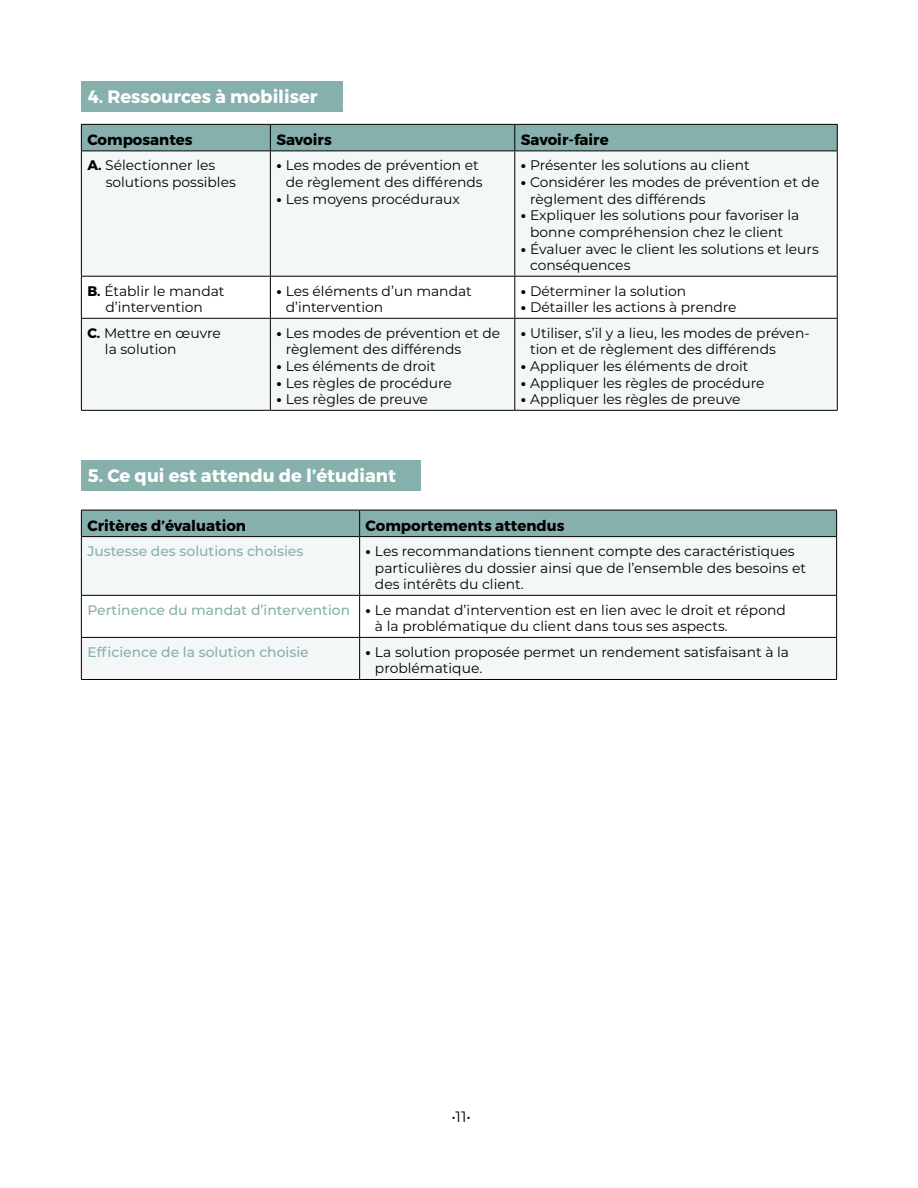
<style>
.page{position:relative;width:918px;height:1188px;background:#fff}
.page>*{position:absolute;margin:0;border:0;box-sizing:border-box;transform-origin:0 0}
.Intertitre_2{font:700 18px "Montserrat";color:#fff}
.t1{font:700 15px "Montserrat";color:#000}
.t2{font:15px "Montserrat";color:#000}
.t3{font:13.8px/16.6px "Montserrat";color:#000}
.t4{font:500 13.8px "Montserrat";color:#86b0ac}
.s1{font-weight:700}
.s2{font-weight:800}
</style>
<div class="page">
<div style="left:81px;top:81px;width:261px;height:30px;background:#86b0ac"></div>
<svg style="left:82px;top:152px;width:755px;height:258px;fill:#f4f7f7"></svg>
<svg style="left:81px;top:124px;width:757px;height:27px;background:#7ea5a2"></svg>
<hr style="left:81px;top:151px;width:189px;height:1px;background:#000">
<hr style="left:81px;top:151px;width:1px;height:125px;background:#000">
<hr style="left:270px;top:151px;width:245px;height:1px;background:#000">
<hr style="left:270px;top:151px;width:1px;height:125px;background:#000">
<hr style="left:515px;top:151px;width:323px;height:1px;background:#000">
<hr style="left:514px;top:151px;width:1px;height:125px;background:#000">
<hr style="left:837px;top:151px;width:1px;height:125px;background:#000">
<hr style="left:81px;top:276px;width:189px;height:1px;background:#000">
<hr style="left:81px;top:277px;width:1px;height:41px;background:#000">
<hr style="left:270px;top:276px;width:245px;height:1px;background:#000">
<hr style="left:270px;top:277px;width:1px;height:41px;background:#000">
<hr style="left:515px;top:276px;width:323px;height:1px;background:#000">
<hr style="left:514px;top:277px;width:1px;height:41px;background:#000">
<hr style="left:837px;top:277px;width:1px;height:41px;background:#000">
<hr style="left:81px;top:318px;width:189px;height:1px;background:#000">
<hr style="left:81px;top:319px;width:1px;height:91px;background:#000">
<hr style="left:270px;top:318px;width:245px;height:1px;background:#000">
<hr style="left:270px;top:319px;width:1px;height:91px;background:#000">
<hr style="left:515px;top:318px;width:323px;height:1px;background:#000">
<hr style="left:514px;top:319px;width:1px;height:91px;background:#000">
<hr style="left:837px;top:319px;width:1px;height:91px;background:#000">
<hr style="left:81px;top:410px;width:189px;height:1px;background:#000">
<hr style="left:270px;top:410px;width:245px;height:1px;background:#000">
<hr style="left:515px;top:410px;width:323px;height:1px;background:#000">
<div style="left:81px;top:460px;width:339px;height:30px;background:#86b0ac"></div>
<svg style="left:82px;top:537px;width:754px;height:142px;fill:#f4f7f7"></svg>
<div style="left:81px;top:510px;width:756px;height:26px;background:#86b0ac"></div>
<hr style="left:81px;top:536px;width:279px;height:1px;background:#000">
<hr style="left:81px;top:537px;width:1px;height:58px;background:#000">
<hr style="left:360px;top:536px;width:477px;height:1px;background:#000">
<hr style="left:359px;top:537px;width:1px;height:58px;background:#000">
<hr style="left:836px;top:537px;width:1px;height:58px;background:#000">
<hr style="left:81px;top:595px;width:279px;height:1px;background:#000">
<hr style="left:81px;top:596px;width:1px;height:41px;background:#000">
<hr style="left:360px;top:595px;width:477px;height:1px;background:#000">
<hr style="left:359px;top:596px;width:1px;height:41px;background:#000">
<hr style="left:836px;top:596px;width:1px;height:41px;background:#000">
<hr style="left:81px;top:637px;width:279px;height:1px;background:#000">
<hr style="left:81px;top:638px;width:1px;height:41px;background:#000">
<hr style="left:360px;top:637px;width:477px;height:1px;background:#000">
<hr style="left:359px;top:638px;width:1px;height:41px;background:#000">
<hr style="left:836px;top:638px;width:1px;height:41px;background:#000">
<hr style="left:81px;top:679px;width:279px;height:1px;background:#000">
<hr style="left:360px;top:679px;width:477px;height:1px;background:#000">
<p class="Intertitre_2" style="left:88px;top:86px;width:231px">4. Ressources à mobiliser</p>
<p class="t1" style="left:87px;top:130px;width:107px">Composantes</p>
<p class="t1" style="left:276px;top:130px;width:57px">Savoirs</p>
<p class="t1" style="left:521px;top:130px;width:89px">Savoir-faire</p>
<p class="t3" style="left:106px;top:157px;width:132px;text-indent:-18px"><span class="s1">A.</span> Sélectionner les solutions possibles</p>
<p class="t3" style="left:276px;top:157px;width:208px;text-align:right"><span class="s2">•</span> Les modes de prévention et de règlement des différends</p>
<p class="t3" style="left:276px;top:190px;width:185px"><span class="s2">•</span> Les moyens procéduraux</p>
<p class="t3" style="left:521px;top:157px;width:230px"><span class="s2">•</span> Présenter les solutions au client</p>
<p class="t3" style="left:530px;top:173px;width:291px;text-indent:-9px"><span class="s2">•</span> Considérer les modes de prévention et de règlement des différends</p>
<p class="t3" style="left:521px;top:207px;width:280px;text-align:center"><span class="s2">•</span> Expliquer les solutions pour favoriser la bonne compréhension chez le client</p>
<p class="t3" style="left:530px;top:240px;width:290px;text-indent:-9px"><span class="s2">•</span> Évaluer avec le client les solutions et leurs conséquences</p>
<p class="t3" style="left:87px;top:282px;width:139px;text-align:center"><span class="s1">B.</span> Établir le mandat d’intervention</p>
<p class="t3" style="left:286px;top:282px;width:188px;text-indent:-9px"><span class="s2">•</span> Les éléments d’un mandat d’intervention</p>
<p class="t3" style="left:521px;top:282px;width:167px"><span class="s2">•</span> Déterminer la solution</p>
<p class="t3" style="left:521px;top:299px;width:217px"><span class="s2">•</span> Détailler les actions à prendre</p>
<p class="t3" style="left:105px;top:324px;width:117px;text-indent:-18px"><span class="s1">C.</span> Mettre en œuvre la solution</p>
<p class="t3" style="left:286px;top:324px;width:216px;text-indent:-9px"><span class="s2">•</span> Les modes de prévention et de règlement des différends</p>
<p class="t3" style="left:276px;top:357px;width:161px"><span class="s2">•</span> Les éléments de droit</p>
<p class="t3" style="left:276px;top:374px;width:177px"><span class="s2">•</span> Les règles de procédure</p>
<p class="t3" style="left:276px;top:391px;width:153px"><span class="s2">•</span> Les règles de preuve</p>
<p class="t3" style="left:530px;top:324px;width:281px;text-indent:-9px"><span class="s2">•</span> Utiliser, s’il y a lieu, les modes de préven&shy;tion et de règlement des différends</p>
<p class="t3" style="left:521px;top:357px;width:229px"><span class="s2">•</span> Appliquer les éléments de droit</p>
<p class="t3" style="left:521px;top:374px;width:245px"><span class="s2">•</span> Appliquer les règles de procédure</p>
<p class="t3" style="left:521px;top:391px;width:221px"><span class="s2">•</span> Appliquer les règles de preuve</p>
<p class="Intertitre_2" style="left:88px;top:465px;width:310px">5. Ce qui est attendu de l’étudiant</p>
<p class="t1" style="left:87px;top:516px;width:160px">Critères d’évaluation</p>
<p class="t1" style="left:366px;top:516px;width:200px">Comportements attendus</p>
<p class="t4" style="left:87px;top:541px;width:218px">Justesse des solutions choisies</p>
<p class="t3" style="left:375px;top:542px;width:433px;text-indent:-9px"><span class="s2">•</span> Les recommandations tiennent compte des caractéristiques particulières du dossier ainsi que de l’ensemble des besoins et des intérêts du client.</p>
<p class="t4" style="left:87px;top:600px;width:264px">Pertinence du mandat d’intervention</p>
<p class="t3" style="left:375px;top:601px;width:412px;text-indent:-9px"><span class="s2">•</span> Le mandat d’intervention est en lien avec le droit et répond à la problématique du client dans tous ses aspects.</p>
<p class="t4" style="left:87px;top:642px;width:223px">Efficience de la solution choisie</p>
<p class="t3" style="left:375px;top:643px;width:416px;text-indent:-9px"><span class="s2">•</span> La solution proposée permet un rendement satisfaisant à la problématique.</p>
<p class="t2" style="left:451px;top:1106px;width:21px">•11•</p>
</div>
